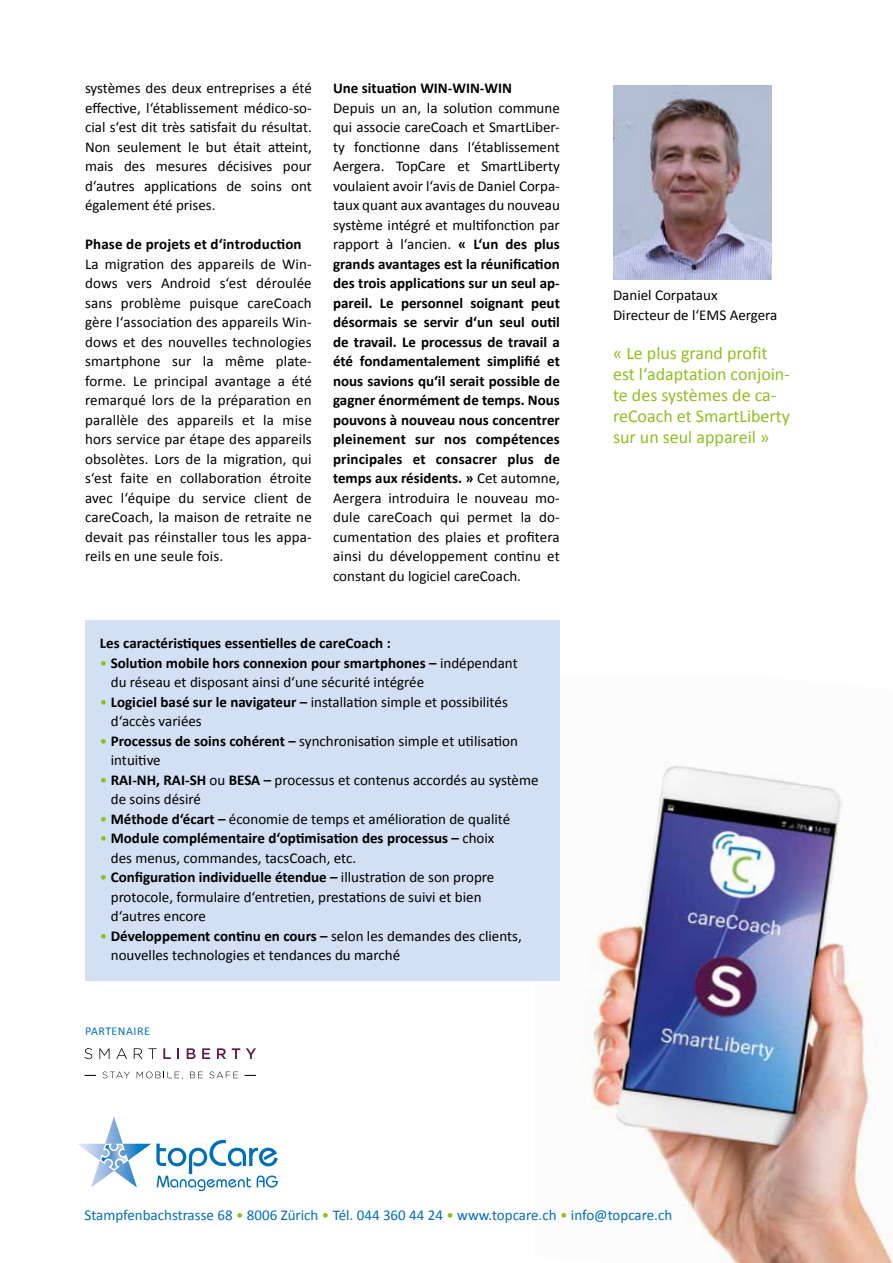
<style>
.page{position:relative;width:893px;height:1263px;background:#fff}
.page>*{position:absolute;margin:0;border:0;box-sizing:border-box;transform-origin:0 0}
.t1{font:18px/21px "Calibri";color:#90bf21}
.t2{font:15px/19.5px "Calibri";color:#000}
.t3{font:700 15px/19.5px "Calibri";color:#000}
.t4{font:15px "Calibri";color:#006eb8}
.t5{font:12px "Calibri";letter-spacing:.04em;color:#006eb8}
.s1{font-weight:700}
.s2{color:#90bf21}
.s3{font-weight:400;color:#90bf21}
.s4{font-weight:400}
</style>
<div class="page">
<img style="left:613px;top:85px;width:158px;height:195px">
<svg style="left:78px;top:1117px;width:200px;height:74px"></svg>
<img style="left:586px;top:765px;width:307px;height:498px">
<div style="left:85px;top:620px;width:475px;height:361px;background:#d3dff3"></div>
<svg style="left:85px;top:1048px;width:7px;height:11px"></svg>
<svg style="left:99px;top:1048px;width:11px;height:11px"></svg>
<svg style="left:116px;top:1048px;width:11px;height:11px"></svg>
<svg style="left:134px;top:1048px;width:8px;height:11px"></svg>
<svg style="left:148px;top:1048px;width:9px;height:11px"></svg>
<svg style="left:163px;top:1048px;width:8px;height:11px"></svg>
<svg style="left:177px;top:1048px;width:2px;height:11px"></svg>
<svg style="left:187px;top:1048px;width:9px;height:11px"></svg>
<svg style="left:202px;top:1048px;width:8px;height:11px"></svg>
<svg style="left:217px;top:1048px;width:9px;height:11px"></svg>
<svg style="left:232px;top:1048px;width:8px;height:11px"></svg>
<svg style="left:246px;top:1048px;width:10px;height:11px"></svg>
<svg style="left:103px;top:1071px;width:27px;height:7px"></svg>
<svg style="left:137px;top:1071px;width:46px;height:8px"></svg>
<svg style="left:190px;top:1072px;width:13px;height:6px"></svg>
<svg style="left:209px;top:1071px;width:29px;height:7px"></svg>
<p class="t2" style="left:85px;top:78px;width:228px;text-align:justify">systèmes des deux entreprises a été effective, l‘établissement médico-so&shy;cial s‘est dit très satisfait du résultat.<br>Non seulement le but était atteint, mais des mesures décisives pour d‘autres applications de soins ont également été prises.</p>
<p class="t3" style="left:85px;top:234px;width:218px">Phase de projets et d‘introduction</p>
<p class="t2" style="left:85px;top:254px;width:228px;text-align:justify">La migration des appareils de Win&shy;dows vers Android s‘est déroulée sans problème puisque careCoach gère l‘association des appareils Win&shy;dows et des nouvelles technologies smartphone sur la même plate&shy;forme. Le principal avantage a été remarqué lors de la préparation en parallèle des appareils et la mise hors service par étape des appareils obsolètes. Lors de la migration, qui s‘est faite en collaboration étroite avec l‘équipe du service client de careCoach, la maison de retraite ne devait pas réinstaller tous les appa&shy;reils en une seule fois.</p>
<p class="t3" style="left:333px;top:78px;width:180px">Une situation WIN-WIN-WIN</p>
<p class="t2" style="left:333px;top:98px;width:228px;text-align:justify">Depuis un an, la solution commune qui associe careCoach et SmartLiber&shy;ty fonctionne dans l‘établissement Aergera. TopCare et SmartLiberty voulaient avoir l‘avis de Daniel Corpa&shy;taux quant aux avantages du nouveau système intégré et multifonction par rapport à l‘ancien. <span class="s1">« L‘un des plus grands avantages est la réunification des trois applications sur un seul ap&shy;pareil. Le personnel soignant peut désormais se servir d‘un seul outil de travail. Le processus de travail a été fondamentalement simplifié et nous savions qu‘il serait possible de gagner énormément de temps. Nous pouvons à nouveau nous concentrer pleinement sur nos compétences principales et consacrer plus de temps aux résidents. »</span> Cet automne, Aergera introduira le nouveau mo&shy;dule careCoach qui permet la do&shy;cumentation des plaies et profitera ainsi du développement continu et constant du logiciel careCoach.</p>
<p class="t3" style="left:100px;top:634px;width:292px">Les caractéristiques essentielles de careCoach :</p>
<p class="t2" style="left:111px;top:653px;width:408px;text-indent:-11px"><span class="s2">•</span> <span class="s1">Solution mobile hors connexion pour smartphones –</span> indépendant du réseau et disposant ainsi d‘une sécurité intégrée</p>
<p class="t2" style="left:111px;top:692px;width:399px;text-indent:-11px"><span class="s2">•</span> <span class="s1">Logiciel basé sur le navigateur –</span> installation simple et possibilités d‘accès variées</p>
<p class="t2" style="left:111px;top:731px;width:409px;text-indent:-11px"><span class="s2">•</span> <span class="s1">Processus de soins cohérent –</span> synchronisation simple et utilisation intuitive</p>
<p class="t2" style="left:111px;top:770px;width:429px;text-indent:-11px"><span class="s2">•</span> <span class="s1">RAI-NH, RAI-SH</span> ou <span class="s1">BESA –</span> processus et contenus accordés au système de soins désiré</p>
<p class="t2" style="left:100px;top:809px;width:412px"><span class="s2">•</span> <span class="s1">Méthode d‘écart –</span> économie de temps et amélioration de qualité</p>
<p class="t3" style="left:111px;top:829px;width:385px;text-indent:-11px"><span class="s3">•</span> Module complémentaire d‘optimisation des processus – <span class="s4">choix des menus, commandes, tacsCoach, etc.</span></p>
<p class="t2" style="left:111px;top:868px;width:385px;text-indent:-11px"><span class="s2">•</span> <span class="s1">Configuration individuelle étendue –</span> illustration de son propre protocole, formulaire d‘entretien, prestations de suivi et bien d‘autres encore</p>
<p class="t2" style="left:111px;top:926px;width:413px;text-indent:-11px"><span class="s2">•</span> <span class="s1">Développement continu en cours –</span> selon les demandes des clients, nouvelles technologies et tendances du marché</p>
<p class="t5" style="left:85px;top:1023px;width:66px">PARTENAIRE</p>
<p class="t2" style="left:613px;top:286px;width:166px">Daniel Corpataux<br>Directeur de l‘EMS Aergera</p>
<p class="t1" style="left:613px;top:343px;width:178px">« Le plus grand profit est l‘adaptation conjoin&shy;te des systèmes de ca&shy;reCoach et SmartLiberty sur un seul appareil »</p>
<p class="t4" style="left:85px;top:1205px;width:589px">Stampfenbachstrasse 68 <span class="s2">•</span> 8006 Zürich <span class="s2">•</span> Tél. 044 360 44 24 <span class="s2">•</span> www.topcare.ch <span class="s2">•</span> info@topcare.ch</p>
</div>
